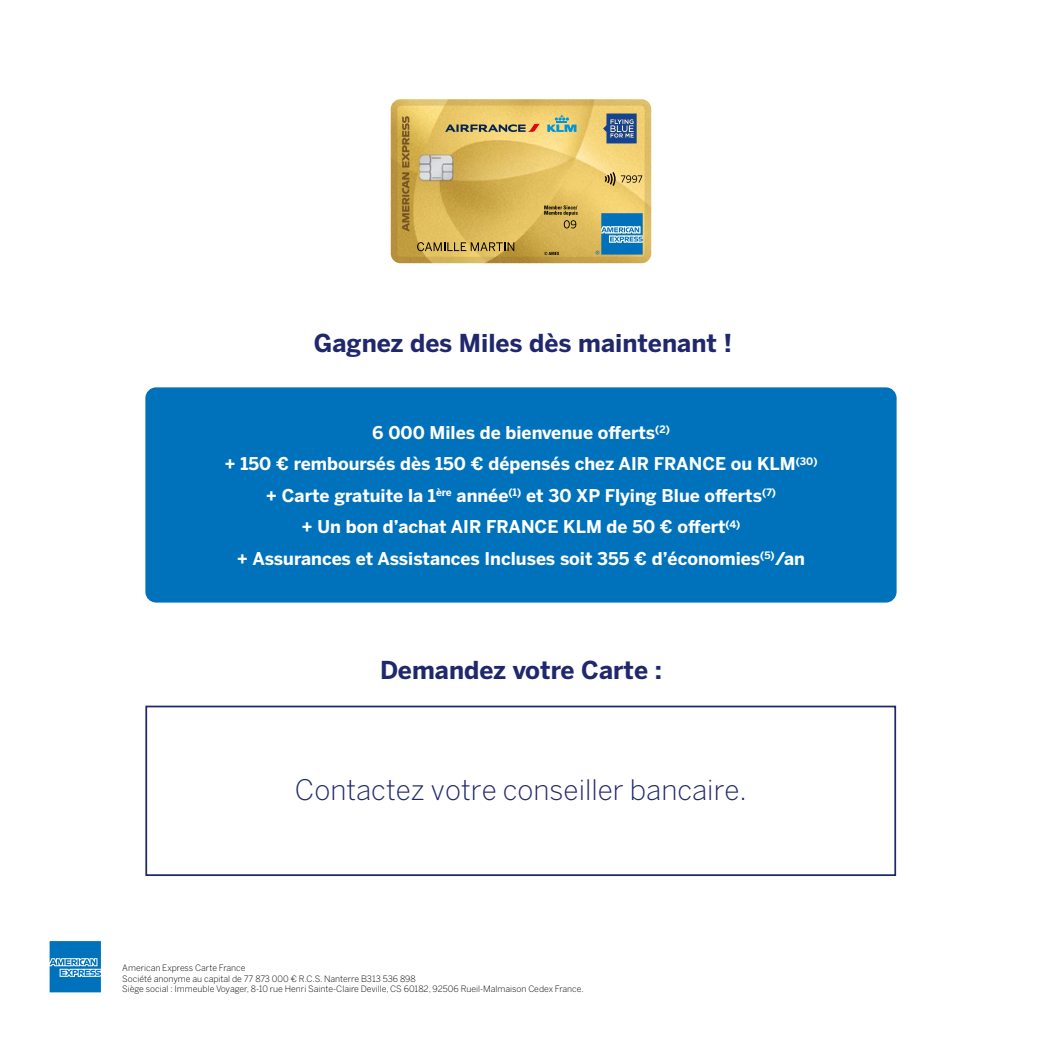
<style>
.page{position:relative;width:1042px;height:1042px;background:#fff}
.page>*{position:absolute;margin:0;border:0;box-sizing:border-box;transform-origin:0 0}
.t1{font:300 28px "Benton Sans";color:#20286d}
.t2{font:700 24.5px "Benton Sans";color:#20286d}
.t3{font:700 17.5px "Benton Sans";color:#fff}
.t4{font:300 8.75px/10.5px "Benton Sans";color:#000}
</style>
<div class="page">
<svg style="left:50px;top:941px;width:51px;height:51px;background:#2486c4"></svg>
<div style="left:145px;top:705px;width:751px;height:171px;border:2px solid #20286d"></div>
<div style="left:146px;top:388px;width:750px;height:214px;background:#0072bb;border-radius:10px"></div>
<div style="left:145px;top:387px;width:751px;height:215px;border:2px solid #0072bb;border-radius:10px"></div>
<img style="left:391px;top:99px;width:260px;height:164px">
<svg style="left:603px;top:113px;width:33px;height:30px"></svg>
<svg style="left:595px;top:213px;width:48px;height:42px;background:#4a93b6"></svg>
<svg style="left:547px;top:115px;width:29px;height:17px"></svg>
<svg style="left:445px;top:124px;width:94px;height:8px"></svg>
<svg style="left:402px;top:116px;width:7px;height:116px"></svg>
<svg style="left:544px;top:252px;width:15px;height:3px"></svg>
<svg style="left:544px;top:205px;width:34px;height:23px"></svg>
<svg style="left:621px;top:175px;width:21px;height:8px"></svg>
<svg style="left:605px;top:172px;width:10px;height:14px"></svg>
<svg style="left:417px;top:242px;width:97px;height:9px"></svg>
<p class="t2" style="left:314px;top:329px;width:420px">Gagnez des Miles dès maintenant !</p>
<p class="t3" style="left:372px;top:422px;width:299px">6 000 Miles de bienvenue offerts<sup>(2)</sup></p>
<p class="t3" style="left:224px;top:453px;width:594px">+ 150 € remboursés dès 150 € dépensés chez AIR FRANCE ou KLM<sup>(30)</sup></p>
<p class="t3" style="left:266px;top:485px;width:512px">+ Carte gratuite la 1<sup>ère</sup> année<sup>(1)</sup> et 30 XP Flying Blue offerts<sup>(7)</sup></p>
<p class="t3" style="left:302px;top:516px;width:440px">+ Un bon d’achat AIR FRANCE KLM de 50 € offert<sup>(4)</sup></p>
<p class="t3" style="left:237px;top:548px;width:570px">+ Assurances et Assistances Incluses soit 355 € d’économies<sup>(5)</sup>/an</p>
<p class="t2" style="left:380px;top:656px;width:283px">Demandez votre Carte :</p>
<p class="t1" style="left:295px;top:769px;width:453px">Contactez votre conseiller bancaire.</p>
<p class="t4" style="left:122px;top:963px;width:463px">American Express Carte France<br>Société anonyme au capital de 77 873 000 € R.C.S. Nanterre B313 536 898<br>Siège social : Immeuble Voyager, 8-10 rue Henri Sainte-Claire Deville, CS 60182, 92506 Rueil-Malmaison Cedex France.</p>
</div>
